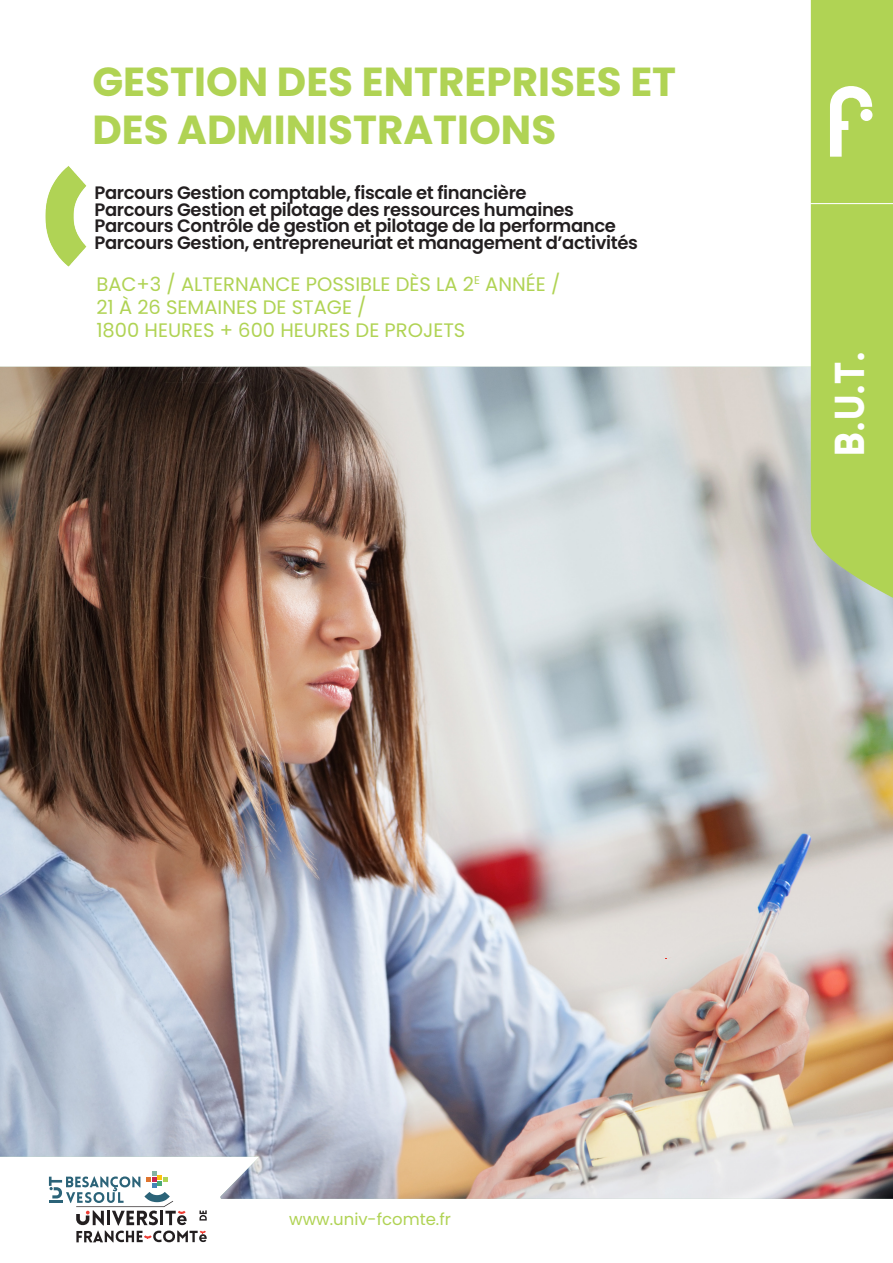
<style>
.page{position:relative;width:893px;height:1263px;background:#fff}
.page>*{position:absolute;margin:0;border:0;box-sizing:border-box;transform-origin:0 0}
.t1{font:900 40.95px "Lovelo";color:#fff}
.t2{font:700 40.5px "Poppins";color:#b0d354}
.t3{font:19.5px "Poppins";color:#b0d354}
.t4{font:600 18px "Poppins";letter-spacing:-.02em;color:#231f20}
.t5{font:16.5px "Poppins";color:#b0d354}
</style>
<div class="page">
<img style="left:45px;top:166px;width:42px;height:101px">
<img style="left:0;top:367px;width:893px;height:832px">
<div style="left:811px;top:0;width:82px;height:608px;background:#b0d354"></div>
<hr style="left:810px;top:203px;width:83px;height:1px;background:#fff">
<svg style="left:830px;top:79px;width:42px;height:78px"></svg>
<svg style="left:665px;top:957px;width:7px;height:2px"></svg>
<svg style="left:49px;top:1171px;width:158px;height:71px"></svg>
<p class="t2" style="left:92px;top:58px;width:585px">GESTION DES ENTREPRISES ET</p>
<p class="t2" style="left:92px;top:107px;width:465px">DES ADMINISTRATIONS</p>
<p class="t4" style="left:94px;top:183px;width:434px">Parcours Gestion comptable, fiscale et financière</p>
<p class="t4" style="left:94px;top:199px;width:481px">Parcours Gestion et pilotage des ressources humaines</p>
<p class="t4" style="left:94px;top:216px;width:523px">Parcours Contrôle de gestion et pilotage de la performance</p>
<p class="t4" style="left:94px;top:232px;width:545px">Parcours Gestion, entrepreneuriat et management d’activités</p>
<p class="t3" style="left:96px;top:272px;width:465px">BAC+3 / ALTERNANCE POSSIBLE DÈS LA 2<sup>E</sup> ANNÉE /</p>
<p class="t3" style="left:96px;top:296px;width:272px">21 À 26 SEMAINES DE STAGE /</p>
<p class="t3" style="left:96px;top:319px;width:370px">1800 HEURES + 600 HEURES DE PROJETS</p>
<p class="t1" style="left:824px;top:457px;width:107px;rotate:-90deg">B.U.T.</p>
<p class="t5" style="left:289px;top:1210px;width:163px">www.univ-fcomte.fr</p>
</div>
